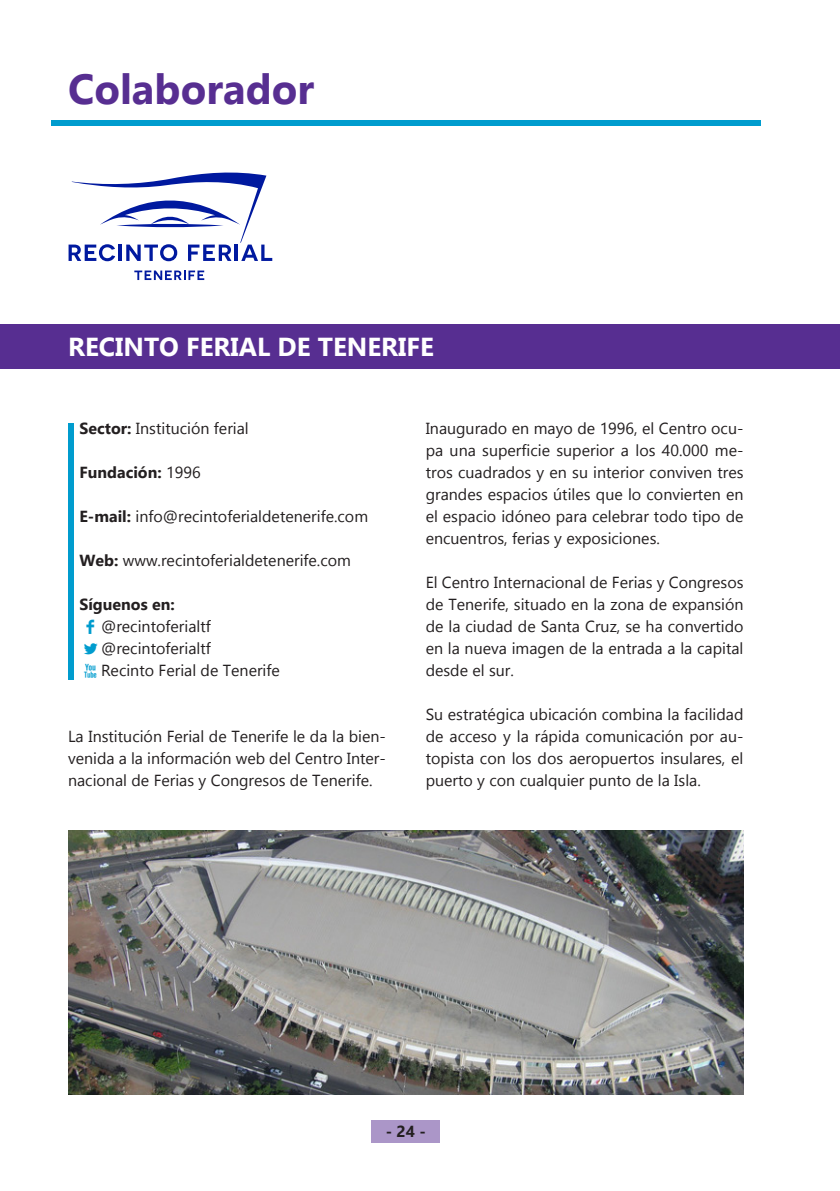
<style>
.page{position:relative;width:840px;height:1191px;background:#fff}
.page>*{position:absolute;margin:0;border:0;box-sizing:border-box;transform-origin:0 0}
.GranTítulo{font:700 42px "Gadugi";color:#572e91}
.Título_Empresa{font:700 26px "Gadugi";color:#fff}
.RRSS_Ico_1{font:23.2px "Socialico";color:#009cce}
.Texto_principal{font:16px/22px "Gadugi";color:#231f20;text-align:justify}
.Texto_introducción{font:16px "Gadugi";color:#231f20}
.Redes_Sociales{font:16px "Gadugi";color:#231f20}
.Texto_introducción-2{font:700 16px "Gadugi";color:#231f20}
.Redes_Sociales-2{font:700 16px "Gadugi";color:#231f20}
.s1{font-weight:700}
.s2{font-weight:400}
</style>
<div class="page">
<div style="left:371px;top:1120px;width:68px;height:22px;background:#ab96c8"></div>
<div style="left:0;top:324px;width:839px;height:44px;background:#572e91"></div>
<div style="left:51px;top:121px;width:709px;height:5px;background:#009cce"></div>
<div style="left:68px;top:423px;width:6px;height:256px;background:#009cce"></div>
<svg style="left:134px;top:270px;width:70px;height:10px"></svg>
<svg style="left:68px;top:172px;width:204px;height:89px"></svg>
<img style="left:68px;top:830px;width:675px;height:264px">
<p class="GranTítulo" style="left:68px;top:64px;width:247px">Colaborador</p>
<p class="Título_Empresa" style="left:68px;top:331px;width:367px">RECINTO FERIAL DE TENERIFE</p>
<p class="Texto_introducción" style="left:79px;top:419px;width:171px"><span class="s1">Sector:</span> Institución ferial</p>
<p class="Texto_introducción-2" style="left:79px;top:463px;width:123px">Fundación: <span class="s2">1996</span></p>
<p class="Texto_introducción" style="left:79px;top:507px;width:290px"><span class="s1">E-mail:</span> info@recintoferialdetenerife.com</p>
<p class="Texto_introducción" style="left:79px;top:551px;width:273px"><span class="s1">Web:</span> www.recintoferialdetenerife.com</p>
<p class="Redes_Sociales-2" style="left:79px;top:595px;width:97px">Síguenos en:</p>
<p class="Redes_Sociales" style="left:101px;top:617px;width:111px">@recintoferialtf</p>
<p class="Redes_Sociales" style="left:101px;top:639px;width:111px">@recintoferialtf</p>
<p class="Redes_Sociales" style="left:101px;top:661px;width:180px">Recinto Ferial de Tenerife</p>
<p class="RRSS_Ico_1" style="left:85px;top:614px;width:11px">F</p>
<p class="RRSS_Ico_1" style="left:81px;top:636px;width:19px">L</p>
<p class="RRSS_Ico_1" style="left:83px;top:658px;width:16px">X</p>
<p class="Texto_principal" style="left:68px;top:725px;width:319px">La Institución Ferial de Tenerife le da la bien&shy;venida a la información web del Centro Inter&shy;nacional de Ferias y Congresos de Tenerife.</p>
<p class="Texto_principal" style="left:425px;top:417px;width:319px">Inaugurado en mayo de 1996, el Centro ocu&shy;pa una superficie superior a los 40.000 me&shy;tros cuadrados y en su interior conviven tres grandes espacios útiles que lo convierten en el espacio idóneo para celebrar todo tipo de encuentros, ferias y exposiciones.</p>
<p class="Texto_principal" style="left:425px;top:571px;width:319px">El Centro Internacional de Ferias y Congresos de Tenerife, situado en la zona de expansión de la ciudad de Santa Cruz, se ha convertido en la nueva imagen de la entrada a la capital desde el sur.</p>
<p class="Texto_principal" style="left:425px;top:703px;width:319px">Su estratégica ubicación combina la facilidad de acceso y la rápida comunicación por au&shy;topista con los dos aeropuertos insulares, el puerto y con cualquier punto de la Isla.</p>
<p class="Texto_introducción-2" style="left:385px;top:1122px;width:42px">- 24 -</p>
</div>
